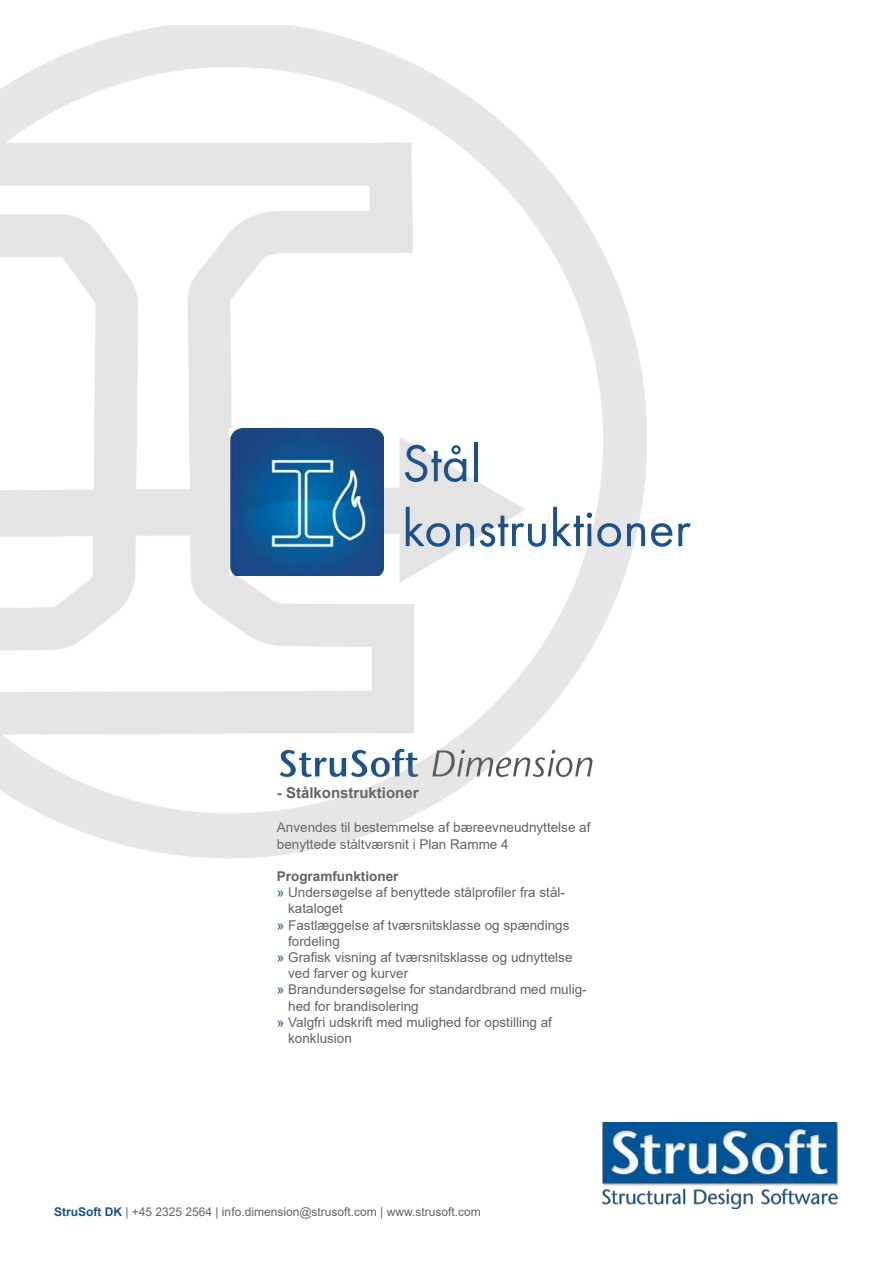
<style>
.page{position:relative;width:893px;height:1263px;background:#fff}
.page>*{position:absolute;margin:0;border:0;box-sizing:border-box;transform-origin:0 0}
.t1{font:54px/64.8px "Futura PT";color:#1c518c}
.t2{font:700 15px "Arial";color:#626366}
.t3{font:13.5px/16.2px "Arial";color:#626366}
.t4{font:700 13.5px "Arial";color:#626366}
.t5{font:12px "Arial";color:#626366}
.s1{color:#1c518c}
.s2{font-weight:700;color:#1c518c}
.s3{color:#646567}
</style>
<div class="page">
<img style="left:602px;top:1123px;width:236px;height:86px">
<img style="left:0;top:26px;width:647px;height:833px">
<img style="left:230px;top:429px;width:154px;height:146px">
<h1 class="t1" style="left:402px;top:430px;width:290px">Stål konstruktioner</h1>
<p class="t2" style="left:277px;top:787px;width:143px">- Stålkonstruktioner</p>
<p class="t3" style="left:277px;top:821px;width:315px">Anvendes til bestemmelse af bæreevneudnyttelse af benyttede ståltværsnit i Plan Ramme 4</p>
<p class="t4" style="left:277px;top:871px;width:123px">Programfunktioner</p>
<p class="t3" style="left:277px;top:884px;width:290px"><span class="s1">»</span> Undersøgelse af benyttede stålprofiler fra stål-</p>
<p class="t3" style="left:288px;top:902px;width:56px">kataloget</p>
<p class="t3" style="left:277px;top:918px;width:294px"><span class="s1">»</span> Fastlæggelse af tværsnitsklasse og spændings</p>
<p class="t3" style="left:288px;top:934px;width:53px">fordeling</p>
<p class="t3" style="left:277px;top:949px;width:297px"><span class="s1">»</span> Grafisk visning af tværsnitsklasse og udnyttelse</p>
<p class="t3" style="left:288px;top:966px;width:122px">ved farver og kurver</p>
<p class="t3" style="left:277px;top:981px;width:311px"><span class="s1">»</span> Brandundersøgelse for standardbrand med mulig-</p>
<p class="t3" style="left:288px;top:999px;width:132px">hed for brandisolering</p>
<p class="t3" style="left:277px;top:1015px;width:277px"><span class="s1">»</span> Valgfri udskrift med mulighed for opstilling af</p>
<p class="t3" style="left:288px;top:1031px;width:65px">konklusion</p>
<p class="t5" style="left:54px;top:1207px;width:428px"><span class="s2">StruSoft DK</span> <span class="s3">| +45 2325 2564 |</span> info.dimension@strusoft.com | www.strusoft.com</p>
</div>
